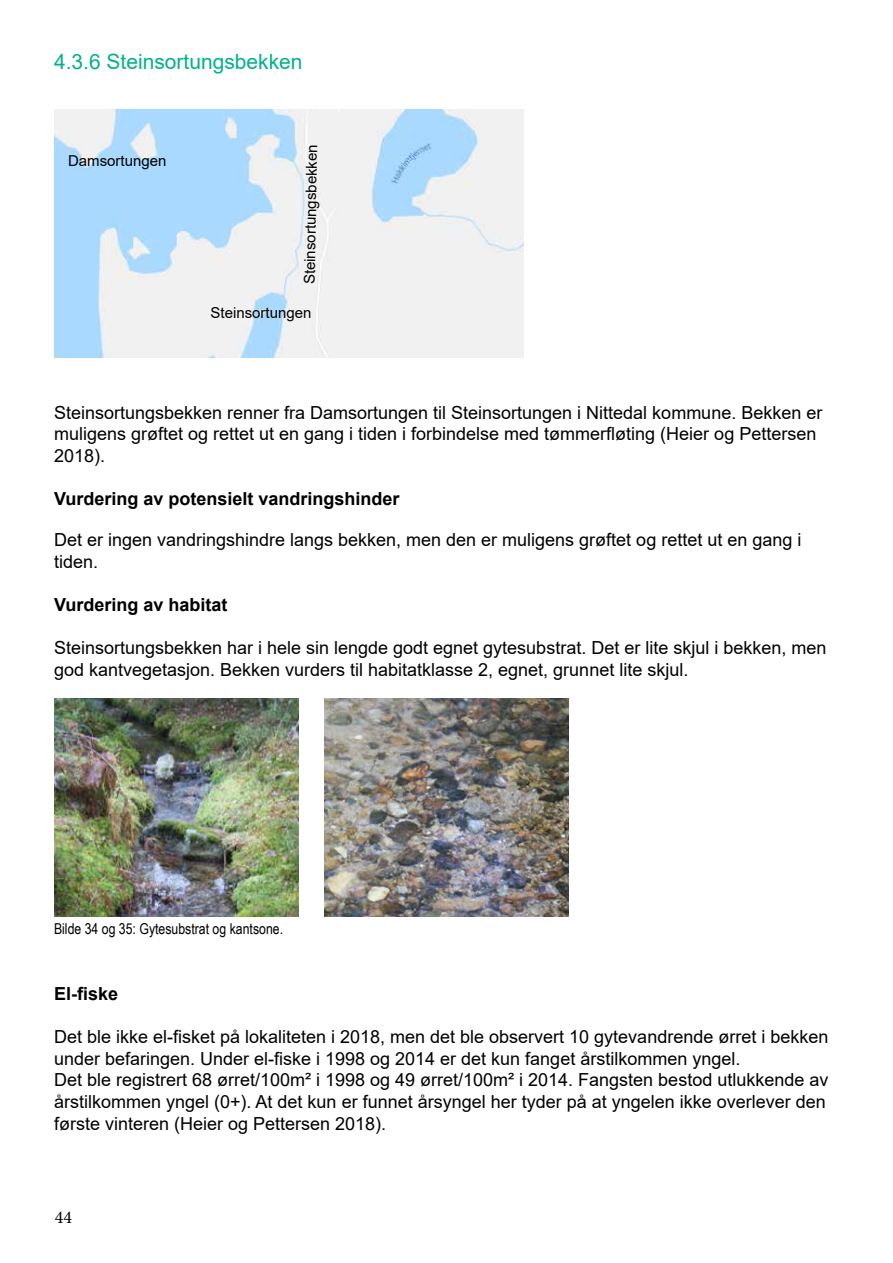
<style>
.page{position:relative;width:893px;height:1263px;background:#fff}
.page>*{position:absolute;margin:0;border:0;box-sizing:border-box;transform-origin:0 0}
.t1{font:21px "Arial";color:#00b28a}
.t2{font:18px/21.6px "Arial";color:#000}
.t3{font:700 18px "Arial";color:#000}
.t4{font:18px "Minion Pro";color:#000}
.t5{font:15px "Arial";color:#000}
.t6{font:15px "Arial Narrow";color:#000}
</style>
<div class="page">
<img style="left:54px;top:110px;width:470px;height:247px">
<img style="left:54px;top:698px;width:244px;height:218px">
<img style="left:324px;top:698px;width:245px;height:218px">
<p class="t1" style="left:54px;top:47px;width:250px">4.3.6 Steinsortungsbekken</p>
<p class="t5" style="left:68px;top:151px;width:100px">Damsortungen</p>
<p class="t5" style="left:299px;top:284px;width:142px;rotate:-89deg">Steinsortungsbekken</p>
<p class="t5" style="left:211px;top:302px;width:102px">Steinsortungen</p>
<p class="t2" style="left:54px;top:401px;width:770px">Steinsortungsbekken renner fra Damsortungen til Steinsortungen i Nittedal kommune. Bekken er muligens grøftet og rettet ut en gang i tiden i forbindelse med tømmerfløting (Heier og Pettersen<br>2018).</p>
<p class="t3" style="left:54px;top:486px;width:347px">Vurdering av potensielt vandringshinder</p>
<p class="t2" style="left:54px;top:529px;width:749px">Det er ingen vandringshindre langs bekken, men den er muligens grøftet og rettet ut en gang i tiden.</p>
<p class="t3" style="left:54px;top:592px;width:175px">Vurdering av habitat</p>
<p class="t2" style="left:54px;top:637px;width:774px">Steinsortungsbekken har i hele sin lengde godt egnet gytesubstrat. Det er lite skjul i bekken, men god kantvegetasjon. Bekken vurders til habitatklasse 2, egnet, grunnet lite skjul.</p>
<p class="t6" style="left:54px;top:917px;width:231px">Bilde 34 og 35: Gytesubstrat og kantsone.</p>
<p class="t3" style="left:54px;top:981px;width:66px">El-fiske</p>
<p class="t2" style="left:54px;top:1026px;width:776px">Det ble ikke el-fisket på lokaliteten i 2018, men det ble observert 10 gytevandrende ørret i bekken under befaringen. Under el-fiske i 1998 og 2014 er det kun fanget årstilkommen yngel.<br>Det ble registrert 68 ørret/100m² i 1998 og 49 ørret/100m² i 2014. Fangsten bestod utlukkende av årstilkommen yngel (0+). At det kun er funnet årsyngel her tyder på at yngelen ikke overlever den første vinteren (Heier og Pettersen 2018).</p>
<p class="t4" style="left:55px;top:1205px;width:19px">44</p>
</div>
